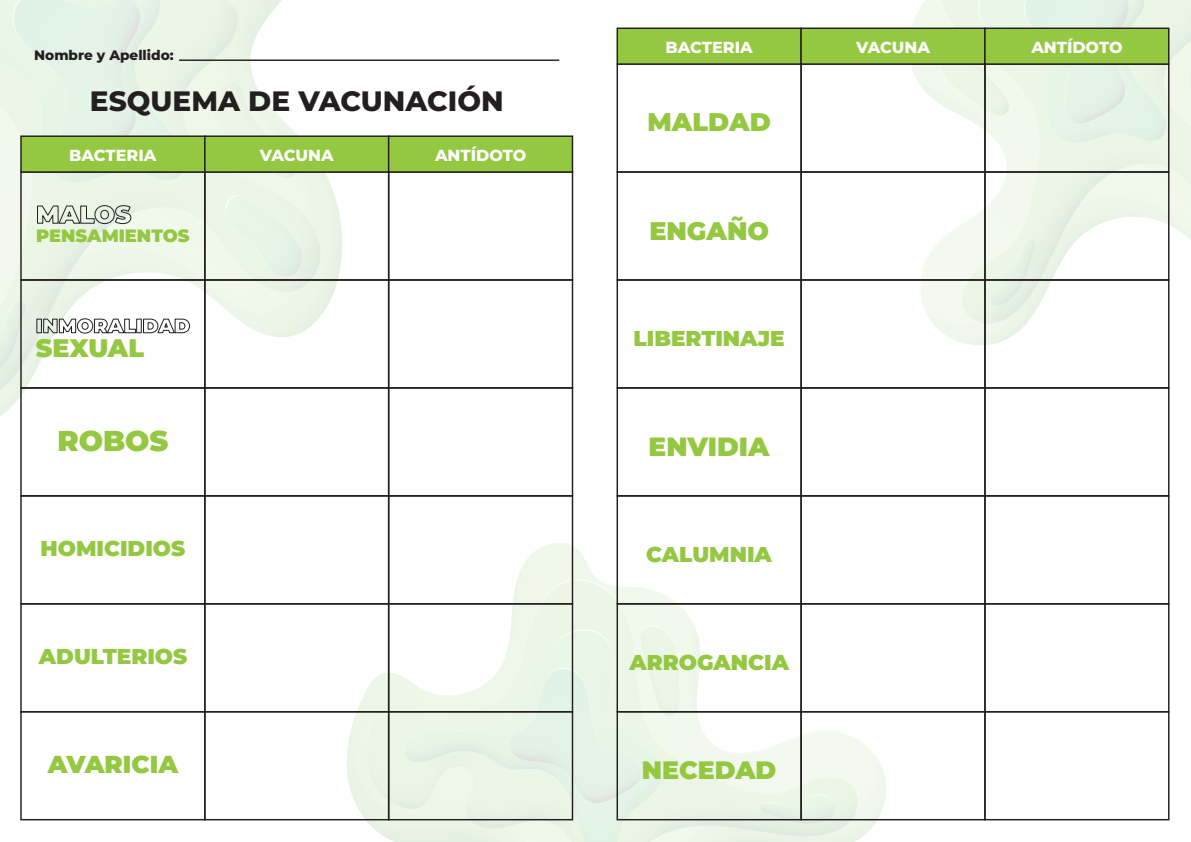
<style>
.page{position:relative;width:1191px;height:842px;background:#fff}
.page>*{position:absolute;margin:0;border:0;box-sizing:border-box;transform-origin:0 0}
.t1{font:900 28.6px "Montserrat";color:#93c840}
.t2{font:800 28px "Montserrat";color:#231f20}
.t3{font:900 26.4px "Montserrat";color:#93c840}
.t4{font:900 25.6px "Montserrat";color:#93c840}
.t5{font:900 25.4px "Montserrat";color:#93c840}
.t6{font:900 25.2px "Montserrat";color:#93c840}
.t7{font:900 24.6px "Montserrat";color:#93c840}
.t8{font:900 21.6px "Montserrat";color:#93c840}
.t9{font:900 17.8px "Montserrat";color:#93c840}
.t10{font:800 16px "Montserrat";color:#fff}
.t11{font:800 13.6px "Montserrat";color:#231f20}
</style>
<div class="page">
<svg style="left:345px;top:543px;width:545px;height:299px"></svg>
<svg style="left:902px;top:0;width:289px;height:351px"></svg>
<svg style="left:0;top:59px;width:350px;height:357px"></svg>
<svg style="left:0;top:0;width:308px;height:384px"></svg>
<div style="left:388px;top:171px;width:185px;height:110px;border:1px solid #231f20"></div>
<div style="left:20px;top:135px;width:185px;height:38px;background:#93c840;border:1px solid #231f20"></div>
<div style="left:204px;top:135px;width:185px;height:38px;background:#93c840;border:1px solid #231f20"></div>
<div style="left:388px;top:135px;width:185px;height:38px;background:#93c840;border:1px solid #231f20"></div>
<div style="left:20px;top:279px;width:185px;height:110px;border:1px solid #231f20"></div>
<div style="left:204px;top:279px;width:185px;height:110px;border:1px solid #231f20"></div>
<div style="left:388px;top:279px;width:185px;height:110px;border:1px solid #231f20"></div>
<div style="left:20px;top:387px;width:185px;height:110px;border:1px solid #231f20"></div>
<div style="left:204px;top:387px;width:185px;height:110px;border:1px solid #231f20"></div>
<div style="left:388px;top:387px;width:185px;height:110px;border:1px solid #231f20"></div>
<div style="left:20px;top:495px;width:185px;height:109px;border:1px solid #231f20"></div>
<div style="left:204px;top:495px;width:185px;height:109px;border:1px solid #231f20"></div>
<div style="left:388px;top:495px;width:185px;height:109px;border:1px solid #231f20"></div>
<div style="left:20px;top:603px;width:185px;height:109px;border:1px solid #231f20"></div>
<div style="left:204px;top:603px;width:185px;height:109px;border:1px solid #231f20"></div>
<div style="left:388px;top:603px;width:185px;height:109px;border:1px solid #231f20"></div>
<div style="left:20px;top:711px;width:185px;height:109px;border:1px solid #231f20"></div>
<div style="left:204px;top:711px;width:185px;height:109px;border:1px solid #231f20"></div>
<div style="left:388px;top:711px;width:185px;height:109px;border:1px solid #231f20"></div>
<div style="left:984px;top:171px;width:185px;height:110px;border:1px solid #231f20"></div>
<div style="left:616px;top:63px;width:186px;height:110px;border:1px solid #231f20"></div>
<div style="left:800px;top:63px;width:185px;height:110px;border:1px solid #231f20"></div>
<div style="left:984px;top:63px;width:185px;height:110px;border:1px solid #231f20"></div>
<div style="left:616px;top:279px;width:186px;height:110px;border:1px solid #231f20"></div>
<div style="left:800px;top:279px;width:185px;height:110px;border:1px solid #231f20"></div>
<div style="left:984px;top:279px;width:185px;height:110px;border:1px solid #231f20"></div>
<div style="left:616px;top:387px;width:186px;height:110px;border:1px solid #231f20"></div>
<div style="left:800px;top:387px;width:185px;height:110px;border:1px solid #231f20"></div>
<div style="left:984px;top:387px;width:185px;height:110px;border:1px solid #231f20"></div>
<div style="left:616px;top:495px;width:186px;height:109px;border:1px solid #231f20"></div>
<div style="left:800px;top:495px;width:185px;height:109px;border:1px solid #231f20"></div>
<div style="left:984px;top:495px;width:185px;height:109px;border:1px solid #231f20"></div>
<div style="left:616px;top:603px;width:186px;height:109px;border:1px solid #231f20"></div>
<div style="left:800px;top:603px;width:185px;height:109px;border:1px solid #231f20"></div>
<div style="left:984px;top:603px;width:185px;height:109px;border:1px solid #231f20"></div>
<div style="left:616px;top:711px;width:186px;height:109px;border:1px solid #231f20"></div>
<div style="left:800px;top:711px;width:185px;height:109px;border:1px solid #231f20"></div>
<div style="left:984px;top:711px;width:185px;height:109px;border:1px solid #231f20"></div>
<div style="left:616px;top:28px;width:186px;height:37px;background:#93c840;border:1px solid #231f20"></div>
<div style="left:800px;top:28px;width:185px;height:37px;background:#93c840;border:1px solid #231f20"></div>
<div style="left:984px;top:28px;width:185px;height:37px;background:#93c840;border:1px solid #231f20"></div>
<hr style="left:179px;top:60px;width:380px;height:1px;background:#231f20">
<p class="t11" style="left:34px;top:45px;width:141px">Nombre y Apellido:</p>
<p class="t2" style="left:90px;top:81px;width:415px">ESQUEMA DE VACUNACIÓN</p>
<p class="t10" style="left:69px;top:143px;width:89px">BACTERIA</p>
<p class="t10" style="left:260px;top:143px;width:75px">VACUNA</p>
<p class="t10" style="left:435px;top:143px;width:93px">ANTÍDOTO</p>
<p class="t9" style="left:36px;top:223px;width:155px">PENSAMIENTOS</p>
<p class="t5" style="left:36px;top:329px;width:110px">SEXUAL</p>
<h1 class="t1" style="left:57px;top:419px;width:113px">ROBOS</h1>
<p class="t8" style="left:40px;top:532px;width:146px">HOMICIDIOS</p>
<p class="t8" style="left:39px;top:640px;width:150px">ADULTERIOS</p>
<p class="t10" style="left:665px;top:35px;width:89px">BACTERIA</p>
<p class="t10" style="left:856px;top:35px;width:75px">VACUNA</p>
<p class="t10" style="left:1031px;top:35px;width:93px">ANTÍDOTO</p>
<p class="t4" style="left:647px;top:103px;width:125px">MALDAD</p>
<p class="t5" style="left:649px;top:212px;width:121px">ENGAÑO</p>
<p class="t8" style="left:633px;top:322px;width:153px">LIBERTINAJE</p>
<p class="t3" style="left:648px;top:426px;width:122px">ENVIDIA</p>
<p class="t8" style="left:646px;top:538px;width:127px">CALUMNIA</p>
<p class="t8" style="left:629px;top:646px;width:161px">ARROGANCIA</p>
<p class="t7" style="left:48px;top:746px;width:132px">AVARICIA</p>
<p class="t6" style="left:642px;top:751px;width:136px">NECEDAD</p>
</div>
